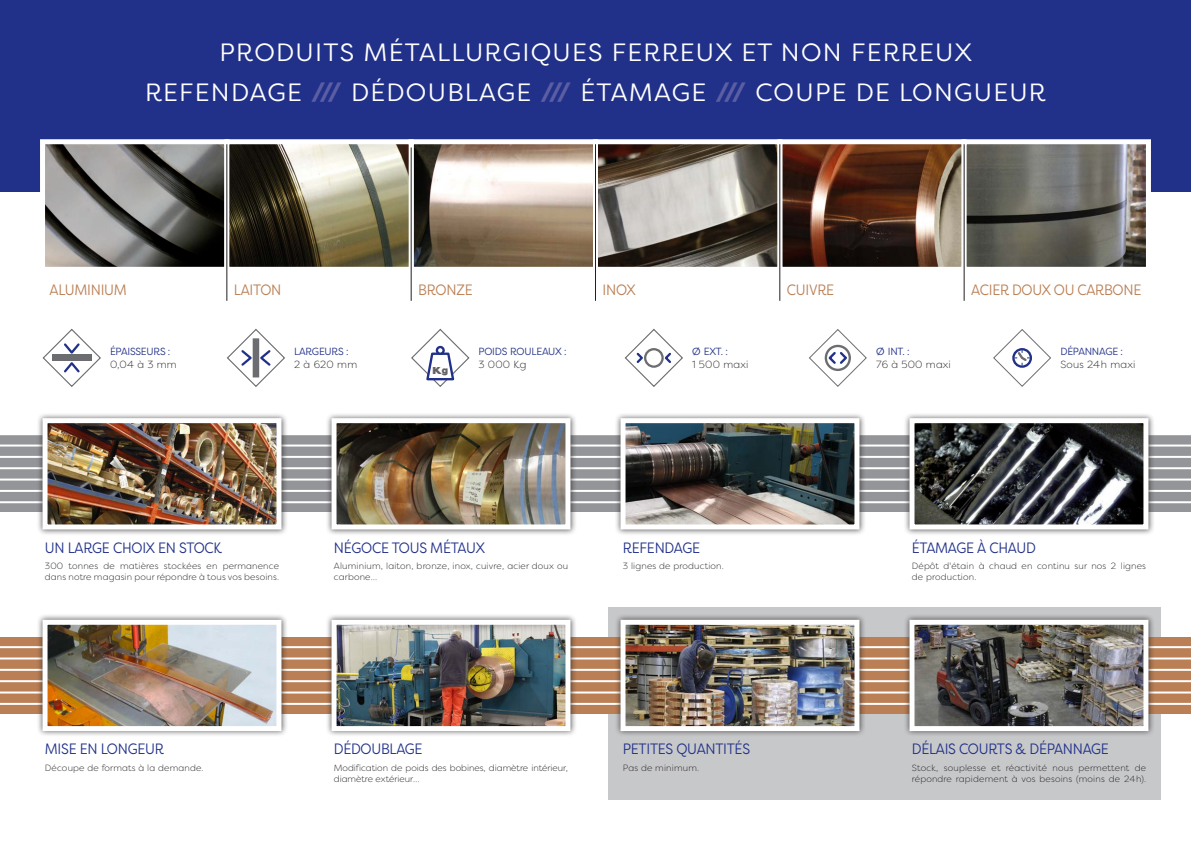
<style>
.page{position:relative;width:1191px;height:842px;background:#fff}
.page>*{position:absolute;margin:0;border:0;box-sizing:border-box;transform-origin:0 0}
.t1{font:25px/40px "Filson Pro";letter-spacing:.05em;color:#fff;text-align:center}
.t2{font:15px "Filson Pro";letter-spacing:-.02em;color:#213189;scale:.9 1}
.t3{font:15px "Filson Pro";letter-spacing:-.02em;color:#ba7f54;scale:.9 1}
.t4{font:300 10.4px "Filson Pro";letter-spacing:.02em;color:#231f20}
.t5{font:10.4px "Filson Pro";letter-spacing:-.02em;color:#213189;scale:.95 1}
.t6{font:10.4px "Filson Pro";letter-spacing:-.02em;color:#213189}
.t7{font:9.5px "Boris Black Bloxx";color:#231f20}
.t8{font:300 9px/11px "Filson Pro";letter-spacing:.02em;color:#231f20}
.t9{font:300 9px/11px "Filson Pro";color:#231f20}
.s1{font-weight:900;color:#5b5ea3}
</style>
<div class="page">
<svg style="left:993px;top:329px;width:58px;height:58px"></svg>
<div style="left:608px;top:607px;width:553px;height:192px;background:#c7c8ca"></div>
<div style="left:0;top:637px;width:1191px;height:77px;background:#ba7f54"></div>
<hr style="left:0;top:714px;width:1191px;height:1px;background:#fff">
<hr style="left:0;top:703px;width:1191px;height:2px;background:#fff">
<hr style="left:0;top:691px;width:1191px;height:2px;background:#fff">
<hr style="left:0;top:680px;width:1191px;height:2px;background:#fff">
<hr style="left:0;top:669px;width:1191px;height:2px;background:#fff">
<hr style="left:0;top:657px;width:1191px;height:2px;background:#fff">
<hr style="left:0;top:646px;width:1191px;height:2px;background:#fff">
<hr style="left:0;top:637px;width:1191px;height:1px;background:#fff">
<div style="left:903px;top:614px;width:251px;height:123px;background:#231f20;opacity:.75"></div>
<img style="left:915px;top:626px;width:227px;height:99px">
<div style="left:909px;top:620px;width:239px;height:111px;border:5px solid #fff"></div>
<div style="left:614px;top:614px;width:251px;height:123px;background:#231f20;opacity:.75"></div>
<img style="left:626px;top:626px;width:227px;height:99px">
<div style="left:620px;top:620px;width:239px;height:111px;border:5px solid #fff"></div>
<div style="left:0;top:435px;width:1191px;height:77px;background:#939598"></div>
<hr style="left:0;top:501px;width:1191px;height:2px;background:#fff">
<hr style="left:0;top:490px;width:1191px;height:2px;background:#fff">
<hr style="left:0;top:479px;width:1191px;height:2px;background:#fff">
<hr style="left:0;top:467px;width:1191px;height:2px;background:#fff">
<hr style="left:0;top:456px;width:1191px;height:2px;background:#fff">
<hr style="left:0;top:444px;width:1191px;height:2px;background:#fff">
<hr style="left:0;top:435px;width:1191px;height:1px;background:#fff">
<div style="left:0;top:0;width:1191px;height:191px;background:#213189"></div>
<img style="left:46px;top:145px;width:1099px;height:121px">
<div style="left:40px;top:139px;width:189px;height:133px;border:5px solid #fff"></div>
<div style="left:409px;top:139px;width:189px;height:133px;border:5px solid #fff"></div>
<div style="left:777px;top:139px;width:189px;height:133px;border:5px solid #fff"></div>
<div style="left:224px;top:139px;width:190px;height:133px;border:5px solid #fff"></div>
<div style="left:593px;top:139px;width:189px;height:133px;border:5px solid #fff"></div>
<div style="left:961px;top:139px;width:190px;height:133px;border:5px solid #fff"></div>
<hr style="left:227px;top:144px;width:1px;height:157px;background:#231f20">
<hr style="left:411px;top:147px;width:1px;height:154px;background:#231f20">
<hr style="left:595px;top:144px;width:1px;height:157px;background:#231f20">
<hr style="left:779px;top:144px;width:1px;height:157px;background:#231f20">
<hr style="left:964px;top:144px;width:1px;height:157px;background:#231f20">
<div style="left:37px;top:412px;width:250px;height:124px;background:#231f20;opacity:.75"></div>
<img style="left:49px;top:424px;width:226px;height:99px">
<div style="left:43px;top:418px;width:238px;height:111px;border:5px solid #fff"></div>
<div style="left:903px;top:412px;width:251px;height:124px;background:#231f20;opacity:.75"></div>
<img style="left:915px;top:424px;width:227px;height:99px">
<div style="left:909px;top:418px;width:239px;height:111px;border:5px solid #fff"></div>
<div style="left:325px;top:412px;width:251px;height:124px;background:#231f20;opacity:.75"></div>
<img style="left:337px;top:424px;width:227px;height:99px">
<div style="left:331px;top:418px;width:239px;height:111px;border:5px solid #fff"></div>
<div style="left:37px;top:614px;width:250px;height:123px;background:#231f20;opacity:.75"></div>
<img style="left:49px;top:626px;width:226px;height:99px">
<div style="left:43px;top:620px;width:238px;height:111px;border:5px solid #fff"></div>
<div style="left:614px;top:412px;width:251px;height:124px;background:#231f20;opacity:.75"></div>
<img style="left:626px;top:424px;width:227px;height:99px">
<div style="left:620px;top:418px;width:239px;height:111px;border:5px solid #fff"></div>
<svg style="left:42px;top:328px;width:59px;height:59px"></svg>
<svg style="left:227px;top:329px;width:58px;height:58px"></svg>
<svg style="left:411px;top:328px;width:59px;height:59px"></svg>
<div style="left:437px;top:347px;width:6px;height:7px;background:#fff;border-radius:50%"></div>
<div style="left:436px;top:346px;width:9px;height:9px;border:2px solid #213189;border-radius:50%"></div>
<svg style="left:624px;top:328px;width:59px;height:59px"></svg>
<div style="left:644px;top:348px;width:19px;height:20px;border:2px solid #6c6d70;border-radius:50%"></div>
<svg style="left:809px;top:329px;width:58px;height:58px"></svg>
<div style="left:824px;top:345px;width:27px;height:26px;border:2px solid #6c6d70;border-radius:50%"></div>
<div style="left:325px;top:614px;width:251px;height:123px;background:#231f20;opacity:.75"></div>
<img style="left:337px;top:626px;width:227px;height:99px">
<div style="left:331px;top:620px;width:239px;height:111px;border:5px solid #fff"></div>
<h1 class="t1" style="left:145px;top:32px;width:902px">PRODUITS MÉTALLURGIQUES FERREUX ET NON FERREUX<br>REFENDAGE <span class="s1">///</span> DÉDOUBLAGE <span class="s1">///</span> ÉTAMAGE <span class="s1">///</span> COUPE DE LONGUEUR</h1>
<h2 class="t3" style="left:50px;top:280px;width:87px">ALUMINIUM</h2>
<h2 class="t3" style="left:234px;top:280px;width:54px">LAITON</h2>
<h2 class="t3" style="left:418px;top:280px;width:62px">BRONZE</h2>
<h2 class="t3" style="left:602px;top:280px;width:38px">INOX</h2>
<h2 class="t3" style="left:787px;top:280px;width:54px">CUIVRE</h2>
<h2 class="t3" style="left:971px;top:280px;width:190px">ACIER DOUX OU CARBONE</h2>
<p class="t5" style="left:110px;top:345px;width:65px">ÉPAISSEURS :</p>
<p class="t4" style="left:110px;top:357px;width:68px">0,04 à 3 mm</p>
<p class="t5" style="left:294px;top:345px;width:59px">LARGEURS :</p>
<p class="t4" style="left:294px;top:357px;width:65px">2 à 620 mm</p>
<p class="t7" style="left:433px;top:364px;width:17px">Kg</p>
<p class="t5" style="left:478px;top:345px;width:94px">POIDS ROULEAUX :</p>
<p class="t4" style="left:478px;top:357px;width:50px">3 000 Kg</p>
<p class="t6" style="left:692px;top:345px;width:37px">Ø EXT. :</p>
<p class="t4" style="left:692px;top:357px;width:58px">1 500 maxi</p>
<p class="t6" style="left:876px;top:345px;width:35px">Ø INT. :</p>
<p class="t4" style="left:876px;top:357px;width:76px">76 à 500 maxi</p>
<p class="t5" style="left:1060px;top:345px;width:67px">DÉPANNAGE :</p>
<p class="t4" style="left:1060px;top:357px;width:77px">Sous 24 h maxi</p>
<h2 class="t2" style="left:45px;top:537px;width:198px">UN LARGE CHOIX EN STOCK</h2>
<p class="t8" style="left:45px;top:560px;width:236px">300 tonnes de matières stockées en permanence dans notre magasin pour répondre à tous vos besoins.</p>
<h2 class="t2" style="left:334px;top:537px;width:169px">NÉGOCE TOUS MÉTAUX</h2>
<p class="t8" style="left:334px;top:560px;width:236px">Aluminium, laiton, bronze, inox, cuivre, acier doux ou carbone…</p>
<h2 class="t2" style="left:623px;top:537px;width:87px">REFENDAGE</h2>
<p class="t8" style="left:623px;top:560px;width:102px">3 lignes de production.</p>
<h2 class="t2" style="left:912px;top:537px;width:139px">ÉTAMAGE À CHAUD</h2>
<p class="t8" style="left:912px;top:560px;width:236px">Dépôt d'étain à chaud en continu sur nos 2 lignes de production.</p>
<h2 class="t2" style="left:45px;top:739px;width:134px">MISE EN LONGEUR</h2>
<p class="t8" style="left:45px;top:762px;width:160px">Découpe de formats à la demande.</p>
<h2 class="t2" style="left:334px;top:739px;width:100px">DÉDOUBLAGE</h2>
<p class="t9" style="left:334px;top:762px;width:236px">Modification de poids des bobines, diamètre intérieur, diamètre extérieur…</p>
<h2 class="t2" style="left:623px;top:739px;width:143px">PETITES QUANTITÉS</h2>
<p class="t8" style="left:623px;top:762px;width:78px">Pas de minimum.</p>
<h2 class="t2" style="left:912px;top:739px;width:220px">DÉLAIS COURTS &amp; DÉPANNAGE</h2>
<p class="t8" style="left:912px;top:762px;width:236px">Stock, souplesse et réactivité nous permettent de répondre rapidement à vos besoins (moins de 24 h).</p>
</div>
